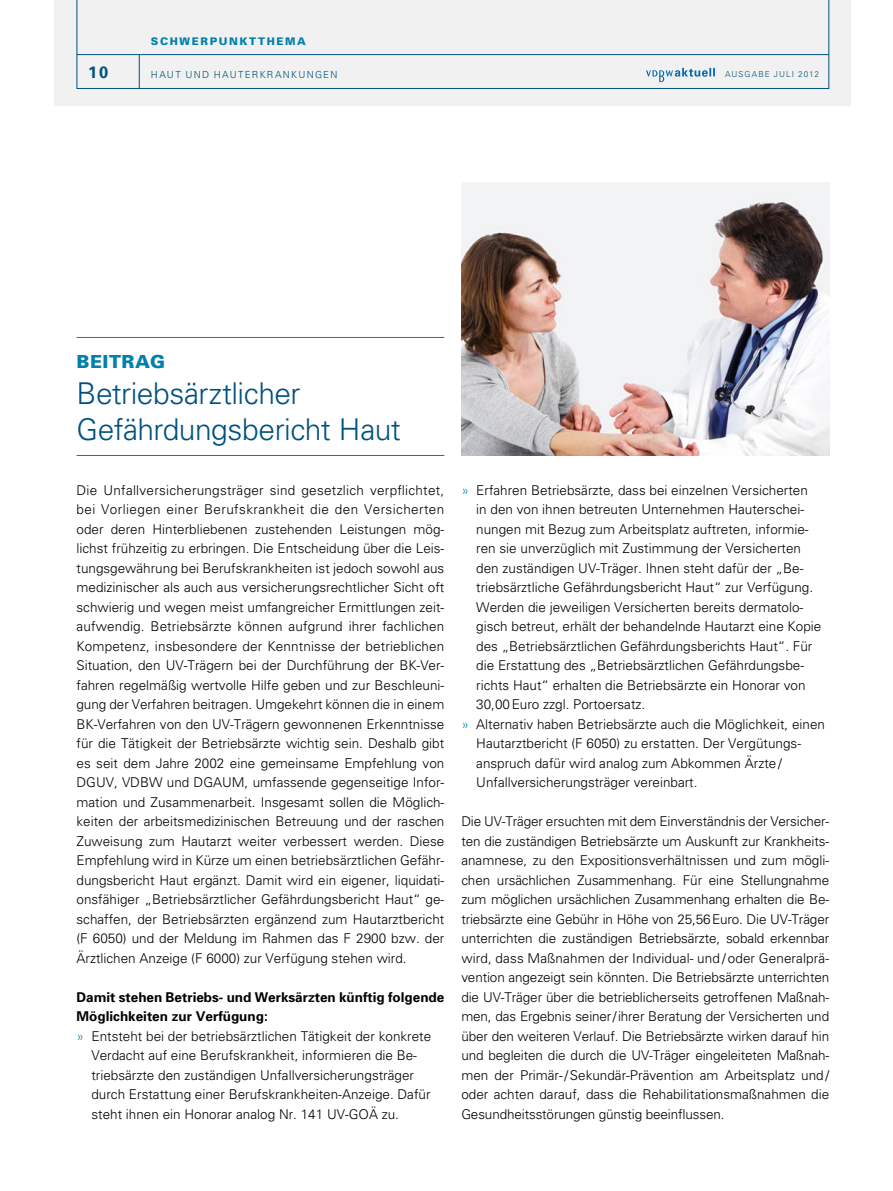
<style>
.page{position:relative;width:893px;height:1191px;background:#fff}
.page>*{position:absolute;margin:0;border:0;box-sizing:border-box;transform-origin:0 0}
.t1{font:300 30px/36px "Univers";letter-spacing:-.02em;color:#00517e}
.t2{font:900 18px "Univers";letter-spacing:.035em;color:#0080aa}
.t3{font:700 16.5px "Univers";color:#00517e}
.t4{font:300 13.5px/19.5px "Univers";color:#000;text-align:justify}
.t5{font:700 13.5px "Univers";color:#000}
.t6{font:900 10.5px "Univers";letter-spacing:.155em;color:#0080aa}
.t7{font:300 9.75px "Univers";letter-spacing:.14em;color:#00517e}
.t8{font:300 8.25px "Univers";letter-spacing:.13em;color:#00517e}
.s1{color:#0080aa}
</style>
<div class="page">
<div style="left:54px;top:0;width:796px;height:105px;background:#f1f1f1"></div>
<svg style="left:77px;top:0;width:752px;height:89px"></svg>
<hr style="left:77px;top:54px;width:752px;height:1px;background:#00517e">
<hr style="left:139px;top:55px;width:1px;height:34px;background:#00517e">
<svg style="left:646px;top:68px;width:69px;height:14px"></svg>
<hr style="left:77px;top:337px;width:367px;height:1px;background:#0080aa">
<hr style="left:77px;top:455px;width:367px;height:1px;background:#0080aa">
<img style="left:461px;top:183px;width:368px;height:273px">
<p class="t6" style="left:151px;top:35px;width:154px">SCHWERPUNKTTHEMA</p>
<p class="t7" style="left:151px;top:69px;width:51px">Haut und</p>
<p class="t7" style="left:214px;top:69px;width:70px">Hauterkrank</p>
<p class="t7" style="left:298px;top:69px;width:39px">ungen</p>
<p class="t3" style="left:88px;top:62px;width:22px">10</p>
<p class="t8" style="left:725px;top:69px;width:95px">Ausgabe Juli 2012</p>
<h2 class="t2" style="left:77px;top:350px;width:90px">BEITRAG</h2>
<h1 class="t1" style="left:77px;top:374px;width:326px">Betriebsärztlicher<br>Gefährdungsbericht Haut</h1>
<p class="t4" style="left:77px;top:480px;width:369px">Die U nfallversicherungsträger sind gesetzlich verpflichtet, bei Vorliegen einer Berufskrankheit die den Versicherten oder deren Hinterbliebenen zustehenden Leistungen mög&shy;lichst frühzeitig zu erbringen. Die Entscheidung über die Leis&shy;tungsgewährung bei Berufskrankheiten ist jedoch sowohl aus medizinischer als auch aus versicherungsrechtlicher Sicht oft schwierig und wegen meist umfangreicher Ermittlungen zeit&shy;aufwendig. Betriebsärzte können aufgrund ihrer fachlichen Kompetenz, insbesondere der Kenntnisse der betrieblichen Situation, den UV-Trägern bei der Durchführung der BK-Ver&shy;fahren regelmäßig wertvolle Hilfe geben und zur Beschleuni&shy;gung der Verfahren beitragen. U mgekehrt können die in einem BK-Verfahren von den UV-Trägern gewonnenen Erkenntnisse für die Tätigkeit der Betriebsärzte wichtig sein. Deshalb gibt es seit dem Jahre 2002 eine gemeinsame Empfehlung von DGUV, VDBW und DGAU M, umfassende gegenseitige Infor&shy;mation und Zusammenarbeit. Insgesamt sollen die Möglich&shy;keiten der arbeitsmedizinischen Betreuung und der raschen Zuweisung zum Hautarzt weiter verbessert werden. Diese Empfehlung wird in Kürze um einen betriebsärztlichen Gefähr&shy;dungsbericht Haut ergänzt. Damit wird ein eigener, liquidati&shy;onsfähiger „Betriebsärztlicher Gefährdungsbericht Haut“ ge&shy;schaffen, der Betriebsärzten ergänzend zum Hautarztbericht (F 6050) und der Meldung im Rahmen das F 2900 bzw. der Ärztlichen Anzeige (F 6000) zur Verfügung stehen wird.</p>
<p class="t5" style="left:77px;top:988px;width:369px">Damit stehen Betriebs- und Werksärzten künftig folgende</p>
<p class="t5" style="left:77px;top:1007px;width:193px">Möglichkeiten zur Verfügung:</p>
<p class="t4" style="left:77px;top:1025px;width:356px"><span class="s1">»</span> E ntsteht bei der betriebsärztlichen Tätigkeit der konkrete</p>
<p class="t4" style="left:91px;top:1045px;width:327px">Verdacht auf eine Berufskrankheit, informieren die Be-</p>
<p class="t4" style="left:91px;top:1064px;width:324px">triebsärzte den zuständigen U nfallversicherungsträger</p>
<p class="t4" style="left:91px;top:1084px;width:341px">durch Erstattung einer Berufskrankheiten-Anzeige. Dafür</p>
<p class="t4" style="left:91px;top:1103px;width:309px">steht ihnen ein Honorar analog Nr. 141 UV-GOÄ zu.</p>
<p class="t4" style="left:461px;top:479px;width:348px"><span class="s1">»</span> Erfahren Betriebsärzte, dass bei einzelnen Versicherten</p>
<p class="t4" style="left:476px;top:499px;width:329px">in den von ihnen betreuten U nternehmen Hauterschei-</p>
<p class="t4" style="left:476px;top:518px;width:334px">nungen mit Bezug zum Arbeitsplatz auftreten, informie-</p>
<p class="t4" style="left:476px;top:538px;width:326px">ren sie unverzüglich mit Zustimmung der Versicherten</p>
<p class="t4" style="left:476px;top:557px;width:329px">den zuständigen UV-Träger. Ihnen steht dafür der „Be-</p>
<p class="t4" style="left:476px;top:577px;width:338px">triebsärztliche Gefährdungsbericht Haut“ zur Verfügung.</p>
<p class="t4" style="left:476px;top:596px;width:329px">Werden die jeweiligen Versicherten bereits dermatolo-</p>
<p class="t4" style="left:476px;top:616px;width:347px">gisch betreut, erhält der behandelnde Hautarzt eine Kopie</p>
<p class="t4" style="left:476px;top:635px;width:338px">des „Betriebsärztlichen Gefährdungsberichts Haut“. Für</p>
<p class="t4" style="left:476px;top:655px;width:329px">die Erstattung des „Betriebsärztlichen Gefährdungsbe-</p>
<p class="t4" style="left:476px;top:674px;width:331px">richts Haut“ erhalten die Betriebsärzte ein Honorar von</p>
<p class="t4" style="left:476px;top:694px;width:170px">30,00 E uro zzgl. Portoersatz.</p>
<p class="t4" style="left:461px;top:713px;width:365px"><span class="s1">»</span> Alternativ haben Betriebsärzte auch die Möglichkeit, einen</p>
<p class="t4" style="left:476px;top:733px;width:326px">Hautarztbericht (F 6050) zu erstatten. Der Vergütungs-</p>
<p class="t4" style="left:476px;top:752px;width:307px">anspruch dafür wird analog zum Abkommen Ärzte/</p>
<p class="t4" style="left:461px;top:772px;width:238px">U nfallversicherungsträger vereinbart.</p>
<p class="t4" style="left:461px;top:811px;width:369px">Die UV-Träger ersuchten mit dem Einverständnis der Versicher&shy;ten die zuständigen Betriebsärzte um Auskunft zur Krankheits&shy;anamnese, zu den Expositionsverhältnissen und zum mögli&shy;chen ursächlichen Zusammenhang. Für eine Stellungnahme zum möglichen ursächlichen Zusammenhang erhalten die Be&shy;triebsärzte eine Gebühr in Höhe von 25,56 Euro. Die UV-Träger unterrichten die zuständigen Betriebsärzte, sobald erkennbar wird, dass Maßnahmen der Individual- und / oder Generalprä&shy;vention angezeigt sein könnten. Die Betriebsärzte unterrichten die UV-Träger über die betrieblicherseits getroffenen Maßnah&shy;men, das Ergebnis seiner/ihrer Beratung der Versicherten und über den weiteren Verlauf. Die Betriebsärzte wirken darauf hin und begleiten die durch die UV-Träger eingeleiteten Maßnah&shy;men der Primär-/Sekundär-Prävention am Arbeitsplatz und/ oder achten darauf, dass die Rehabilitationsmaßnahmen die Gesundheitsstörungen günstig beeinflussen.</p>
</div>
